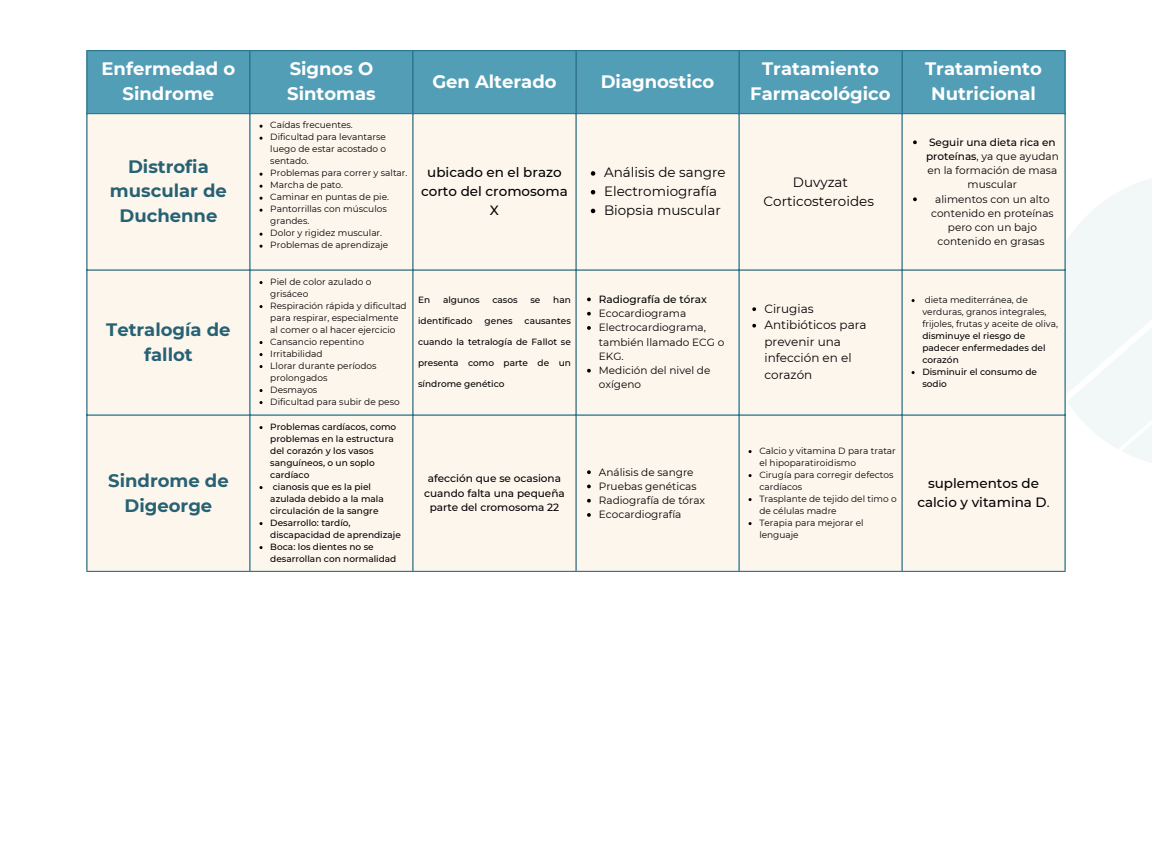
<style>
.page{position:relative;width:1152px;height:864px;background:#fff}
.page>*{position:absolute;margin:0;border:0;box-sizing:border-box;transform-origin:0 0}
.t1{font:700 18px/24.8px "Montserrat";color:#fff;text-align:center}
.t2{font:700 18px/24.8px "Montserrat";color:#276274;text-align:center}
.t3{font:13.5px "Montserrat";color:#000}
.t4{font:500 13.5px/18.8px "Montserrat";color:#000;text-align:center}
.t5{font:12px/16.5px "Montserrat";color:#000}
.t6{font:10.5px/14.2px "Montserrat";color:#000;text-align:center}
.t7{font:500 10.5px/14.2px "Montserrat";color:#000;text-align:center}
.t8{font:9px/12px "Montserrat";color:#000}
.t9{font:500 9px/12px "Montserrat";color:#000}
.s1{font-weight:500}
.s2{font-weight:400}
</style>
<div class="page">
<svg style="left:1066px;top:178px;width:86px;height:285px"></svg>
<div style="left:88px;top:51px;width:976px;height:62px;background:#539eb7"></div>
<div style="left:88px;top:114px;width:976px;height:457px;background:#fdf6ed"></div>
<svg style="left:591px;top:171px;width:4px;height:5px"></svg>
<svg style="left:591px;top:190px;width:4px;height:4px"></svg>
<svg style="left:591px;top:209px;width:4px;height:4px"></svg>
<svg style="left:913px;top:140px;width:4px;height:4px"></svg>
<svg style="left:913px;top:197px;width:4px;height:4px"></svg>
<svg style="left:587px;top:298px;width:4px;height:3px"></svg>
<svg style="left:587px;top:312px;width:4px;height:4px"></svg>
<svg style="left:587px;top:326px;width:4px;height:4px"></svg>
<svg style="left:587px;top:369px;width:4px;height:4px"></svg>
<svg style="left:752px;top:307px;width:4px;height:4px"></svg>
<svg style="left:752px;top:324px;width:4px;height:4px"></svg>
<svg style="left:587px;top:470px;width:4px;height:4px"></svg>
<svg style="left:587px;top:485px;width:4px;height:3px"></svg>
<svg style="left:587px;top:499px;width:4px;height:4px"></svg>
<svg style="left:587px;top:513px;width:4px;height:4px"></svg>
<hr style="left:86px;top:51px;width:2px;height:520px;background:#26778f">
<hr style="left:249px;top:51px;width:2px;height:520px;background:#26778f">
<hr style="left:412px;top:51px;width:2px;height:520px;background:#26778f">
<hr style="left:575px;top:51px;width:2px;height:520px;background:#26778f">
<hr style="left:738px;top:51px;width:2px;height:520px;background:#26778f">
<hr style="left:901px;top:51px;width:2px;height:520px;background:#26778f">
<hr style="left:1064px;top:51px;width:2px;height:520px;background:#26778f">
<hr style="left:86px;top:50px;width:980px;height:1px;background:#26778f">
<hr style="left:86px;top:113px;width:980px;height:1px;background:#26778f">
<hr style="left:86px;top:269px;width:980px;height:2px;background:#26778f">
<hr style="left:86px;top:414px;width:980px;height:2px;background:#26778f">
<hr style="left:86px;top:571px;width:980px;height:1px;background:#26778f">
<p class="t1" style="left:102px;top:56px;width:135px">Enfermedad o<br>Sindrome</p>
<p class="t1" style="left:287px;top:56px;width:90px;text-align:left">Signos O<br>Sintomas</p>
<p class="t2" style="left:110px;top:154px;width:118px">Distrofia muscular de<br>Duchenne</p>
<p class="t2" style="left:106px;top:317px;width:126px">Tetralogía de fallot</p>
<p class="t2" style="left:108px;top:468px;width:122px">Sindrome de<br>Digeorge</p>
<p class="t8" style="left:270px;top:119px;width:84px">Caídas frecuentes.</p>
<p class="t8" style="left:270px;top:131px;width:117px;text-align:justify">Dificultad para levantarse luego de estar acostado o sentado.</p>
<p class="t8" style="left:270px;top:167px;width:139px">Problemas para correr y saltar.</p>
<p class="t8" style="left:270px;top:179px;width:74px">Marcha de pato.</p>
<p class="t8" style="left:270px;top:191px;width:120px">Caminar en puntas de pie.</p>
<p class="t8" style="left:270px;top:203px;width:118px">Pantorrillas con músculos grandes.</p>
<p class="t8" style="left:270px;top:227px;width:113px">Dolor y rigidez muscular.</p>
<p class="t8" style="left:270px;top:239px;width:120px">Problemas de aprendizaje</p>
<p class="t8" style="left:270px;top:276px;width:103px">Piel de color azulado o grisáceo</p>
<p class="t8" style="left:270px;top:300px;width:138px">Respiración rápida y dificultad para respirar, especialmente al comer o al hacer ejercicio</p>
<p class="t8" style="left:270px;top:336px;width:95px">Cansancio repentino</p>
<p class="t8" style="left:270px;top:348px;width:54px">Irritabilidad</p>
<p class="t8" style="left:270px;top:360px;width:108px">Llorar durante períodos prolongados</p>
<p class="t8" style="left:270px;top:384px;width:49px">Desmayos</p>
<p class="t8" style="left:270px;top:396px;width:131px">Dificultad para subir de peso</p>
<p class="t9" style="left:270px;top:421px;width:128px">Problemas cardíacos, como problemas en la estructura del corazón y los vasos sanguíneos, o un soplo cardíaco</p>
<p class="t9" style="left:270px;top:481px;width:115px">cianosis que es la piel azulada debido a la mala circulación de la sangre</p>
<p class="t9" style="left:270px;top:517px;width:132px">Desarrollo: tardío, discapacidad de aprendizaje</p>
<p class="t9" style="left:270px;top:541px;width:128px">Boca: los dientes no se desarrollan con normalidad</p>
<p class="t1" style="left:432px;top:69px;width:126px">Gen Alterado</p>
<p class="t1" style="left:601px;top:69px;width:115px">Diagnostico</p>
<p class="t4" style="left:421px;top:163px;width:148px">ubicado en el brazo corto del cromosoma<br>X</p>
<p class="t3" style="left:604px;top:164px;width:123px">Análisis de sangre</p>
<p class="t3" style="left:604px;top:183px;width:115px">Electromiografía</p>
<p class="t3" style="left:604px;top:202px;width:118px">Biopsia muscular</p>
<p class="t9" style="left:418px;top:294px;width:14px">En</p>
<p class="t9" style="left:443px;top:294px;width:38px">algunos</p>
<p class="t9" style="left:492px;top:294px;width:27px">casos</p>
<p class="t9" style="left:530px;top:294px;width:12px">se</p>
<p class="t9" style="left:553px;top:294px;width:19px">han</p>
<p class="t9" style="left:418px;top:315px;width:56px">identificado</p>
<p class="t9" style="left:485px;top:315px;width:29px">genes</p>
<p class="t9" style="left:525px;top:315px;width:48px">causantes</p>
<p class="t9" style="left:418px;top:336px;width:154px">cuando la tetralogía de Fallot se</p>
<p class="t9" style="left:418px;top:357px;width:154px">presenta como parte de un</p>
<p class="t9" style="left:418px;top:378px;width:88px">síndrome genético</p>
<p class="t7" style="left:599px;top:292px;width:110px">Radiografía de tórax</p>
<p class="t6" style="left:599px;top:306px;width:89px">Ecocardiograma</p>
<p class="t6" style="left:599px;top:320px;width:127px;text-align:left">Electrocardiograma, también llamado ECG o<br>EKG.</p>
<p class="t6" style="left:599px;top:363px;width:113px;text-align:left">Medición del nivel de oxígeno</p>
<p class="t7" style="left:424px;top:471px;width:142px">afección que se ocasiona cuando falta una pequeña parte del cromosoma 22</p>
<p class="t6" style="left:599px;top:465px;width:96px">Análisis de sangre</p>
<p class="t6" style="left:599px;top:479px;width:99px">Pruebas genéticas</p>
<p class="t6" style="left:599px;top:493px;width:108px">Radiografía de tórax</p>
<p class="t6" style="left:599px;top:507px;width:84px">Ecocardiografía</p>
<p class="t1" style="left:750px;top:56px;width:142px">Tratamiento<br>Farmacológico</p>
<p class="t1" style="left:925px;top:56px;width:118px">Tratamiento<br>Nutricional</p>
<p class="t3" style="left:793px;top:174px;width:57px">Duvyzat</p>
<p class="t3" style="left:764px;top:193px;width:112px">Corticosteroides</p>
<p class="t5" style="left:764px;top:300px;width:51px">Cirugias</p>
<p class="t5" style="left:764px;top:317px;width:104px">Antibióticos para prevenir una infección en el corazón</p>
<p class="t6" style="left:926px;top:135px;width:134px"><span class="s1">Seguir una dieta rica en proteínas</span>, ya que ayudan en la formación de masa muscular</p>
<p class="t6" style="left:931px;top:192px;width:124px">alimentos con un alto contenido en proteínas pero con un bajo contenido en grasas</p>
<p class="t8" style="left:922px;top:294px;width:137px">dieta mediterránea, de verduras, granos integrales, frijoles, frutas y aceite de oliva, <span class="s1">disminuye el riesgo de padecer enfermedades del corazón</span></p>
<p class="t9" style="left:922px;top:366px;width:116px">Disminuir el consumo de sodio</p>
<p class="t8" style="left:759px;top:445px;width:138px">Calcio y vitamina D para tratar el hipoparatiroidismo</p>
<p class="t8" style="left:759px;top:469px;width:136px">Cirugía para corregir defectos cardíacos</p>
<p class="t8" style="left:759px;top:493px;width:139px">Trasplante de tejido del timo o de células madre</p>
<p class="t8" style="left:759px;top:517px;width:106px">Terapia para mejorar el lenguaje</p>
<p class="t4" style="left:917px;top:474px;width:134px">suplementos de calcio y vitamina D<span class="s2">.</span></p>
</div>
